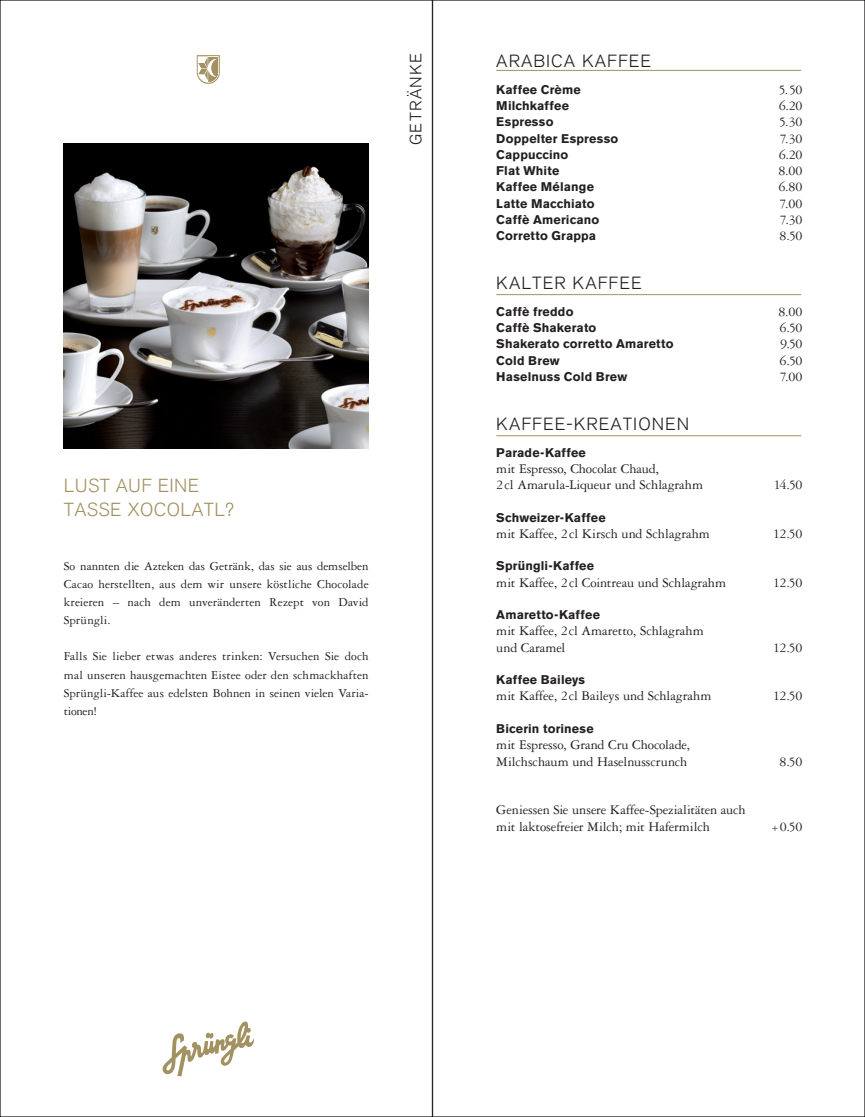
<style>
.page{position:relative;width:865px;height:1117px;background:#fff}
.page>*{position:absolute;margin:0;border:0;box-sizing:border-box;transform-origin:0 0}
.t1{font:300 18.75px/24.4px "Akzidenz Grotesk BE";letter-spacing:.02em;color:#a29161}
.t2{font:300 17.5px "Akzidenz Grotesk BE";letter-spacing:.06em;color:#231f20}
.t3{font:300 16.25px "Akzidenz Grotesk BE";letter-spacing:.07em;color:#231f20}
.t4{font:14.12px/16.2px "Garamond Three";letter-spacing:-.005em;color:#231f20}
.t5{font:12.88px/18.1px "Garamond Three";color:#231f20;text-align:justify}
.t6{font:700 12.5px "Akzidenz Grotesk BE";letter-spacing:.015em;color:#231f20}
</style>
<div class="page">
<svg style="left:197px;top:55px;width:23px;height:29px"></svg>
<svg style="left:163px;top:1021px;width:91px;height:55px"></svg>
<img style="left:64px;top:144px;width:305px;height:304px">
<hr style="left:496px;top:70px;width:305px;height:1px;background:#a29161">
<hr style="left:496px;top:294px;width:305px;height:1px;background:#a29161">
<hr style="left:496px;top:435px;width:305px;height:1px;background:#a29161">
<p class="t3" style="left:406px;top:145px;width:93px;rotate:-90deg">GETRÄNKE</p>
<h1 class="t1" style="left:64px;top:473px;width:172px">LUST AUF EINE<br>TASSE XOCOLATL?</h1>
<p class="t5" style="left:64px;top:556px;width:306px">So nannten die Azteken das Getränk, das sie aus demselben Cacao herstellten, aus dem wir unsere köstliche Chocolade kreieren – nach dem unveränderten Rezept von David Sprüngli.</p>
<p class="t5" style="left:64px;top:647px;width:306px">Falls Sie lieber etwas anderes trinken: Versuchen Sie doch mal unseren hausgemachten Eistee oder den schmackhaften Sprüngli-Kaffee aus edelsten Bohnen in seinen vielen Varia&shy;tionen!</p>
<p class="t2" style="left:496px;top:51px;width:156px">ARABICA KAFFEE</p>
<p class="t6" style="left:496px;top:82px;width:86px">Kaffee Crème</p>
<p class="t4" style="left:778px;top:81px;width:25px">5.50</p>
<p class="t6" style="left:496px;top:98px;width:74px">Milchkaffee</p>
<p class="t4" style="left:778px;top:98px;width:25px">6.20</p>
<p class="t6" style="left:496px;top:115px;width:59px">Espresso</p>
<p class="t4" style="left:779px;top:114px;width:25px">5.30</p>
<p class="t6" style="left:496px;top:131px;width:123px">Doppelter Espresso</p>
<p class="t4" style="left:779px;top:130px;width:24px">7.30</p>
<p class="t6" style="left:496px;top:147px;width:74px">Cappuccino</p>
<p class="t4" style="left:778px;top:146px;width:25px">6.20</p>
<p class="t6" style="left:496px;top:163px;width:64px">Flat White</p>
<p class="t4" style="left:778px;top:163px;width:26px">8.00</p>
<p class="t6" style="left:496px;top:180px;width:99px">Kaffee Mélange</p>
<p class="t4" style="left:778px;top:179px;width:26px">6.80</p>
<p class="t6" style="left:496px;top:196px;width:100px">Latte Macchiato</p>
<p class="t4" style="left:779px;top:195px;width:24px">7.00</p>
<p class="t6" style="left:496px;top:212px;width:104px">Caffè Americano</p>
<p class="t4" style="left:780px;top:211px;width:24px">7.30</p>
<p class="t6" style="left:496px;top:228px;width:101px">Corretto Grappa</p>
<p class="t4" style="left:779px;top:228px;width:25px">8.50</p>
<p class="t2" style="left:496px;top:273px;width:147px">KALTER KAFFEE</p>
<p class="t6" style="left:496px;top:304px;width:79px">Caffè freddo</p>
<p class="t4" style="left:778px;top:303px;width:26px">8.00</p>
<p class="t6" style="left:496px;top:320px;width:102px">Caffè Shakerato</p>
<p class="t4" style="left:779px;top:319px;width:25px">6.50</p>
<p class="t6" style="left:496px;top:336px;width:179px">Shakerato corretto Amaretto</p>
<p class="t4" style="left:780px;top:336px;width:24px">9.50</p>
<p class="t6" style="left:496px;top:353px;width:65px">Cold Brew</p>
<p class="t4" style="left:779px;top:352px;width:25px">6.50</p>
<p class="t6" style="left:496px;top:369px;width:132px">Haselnuss Cold Brew</p>
<p class="t4" style="left:779px;top:368px;width:24px">7.00</p>
<p class="t2" style="left:496px;top:413px;width:194px">KAFFEE-KREATIONEN</p>
<p class="t6" style="left:496px;top:445px;width:91px">Parade-Kaffee</p>
<p class="t4" style="left:496px;top:460px;width:208px">mit Espresso, Chocolat Chaud,<br>2cl Amarula-Liqueur und Schlagrahm</p>
<p class="t4" style="left:773px;top:476px;width:30px">14.50</p>
<p class="t6" style="left:496px;top:510px;width:111px">Schweizer-Kaffee</p>
<p class="t4" style="left:496px;top:525px;width:215px">mit Kaffee, 2cl Kirsch und Schlagrahm</p>
<p class="t4" style="left:773px;top:525px;width:31px">12.50</p>
<p class="t6" style="left:496px;top:558px;width:99px">Sprüngli-Kaffee</p>
<p class="t4" style="left:496px;top:574px;width:231px">mit Kaffee, 2cl Cointreau und Schlagrahm</p>
<p class="t4" style="left:773px;top:574px;width:31px">12.50</p>
<p class="t6" style="left:496px;top:607px;width:105px">Amaretto-Kaffee</p>
<p class="t4" style="left:496px;top:623px;width:209px">mit Kaffee, 2cl Amaretto, Schlagrahm und Caramel</p>
<p class="t4" style="left:773px;top:639px;width:31px">12.50</p>
<p class="t6" style="left:496px;top:672px;width:90px">Kaffee Baileys</p>
<p class="t4" style="left:496px;top:688px;width:216px">mit Kaffee, 2cl Baileys und Schlagrahm</p>
<p class="t4" style="left:773px;top:688px;width:31px">12.50</p>
<p class="t6" style="left:496px;top:721px;width:99px">Bicerin torinese</p>
<p class="t4" style="left:496px;top:736px;width:195px">mit Espresso, Grand Cru Chocolade,<br>Milchschaum und Haselnusscrunch</p>
<p class="t4" style="left:779px;top:753px;width:25px">8.50</p>
<p class="t4" style="left:496px;top:801px;width:251px">Geniessen Sie unsere Kaffee-Spezialitäten auch mit laktosefreier Milch; mit Hafermilch</p>
<p class="t4" style="left:770px;top:818px;width:33px">+0.50</p>
</div>
